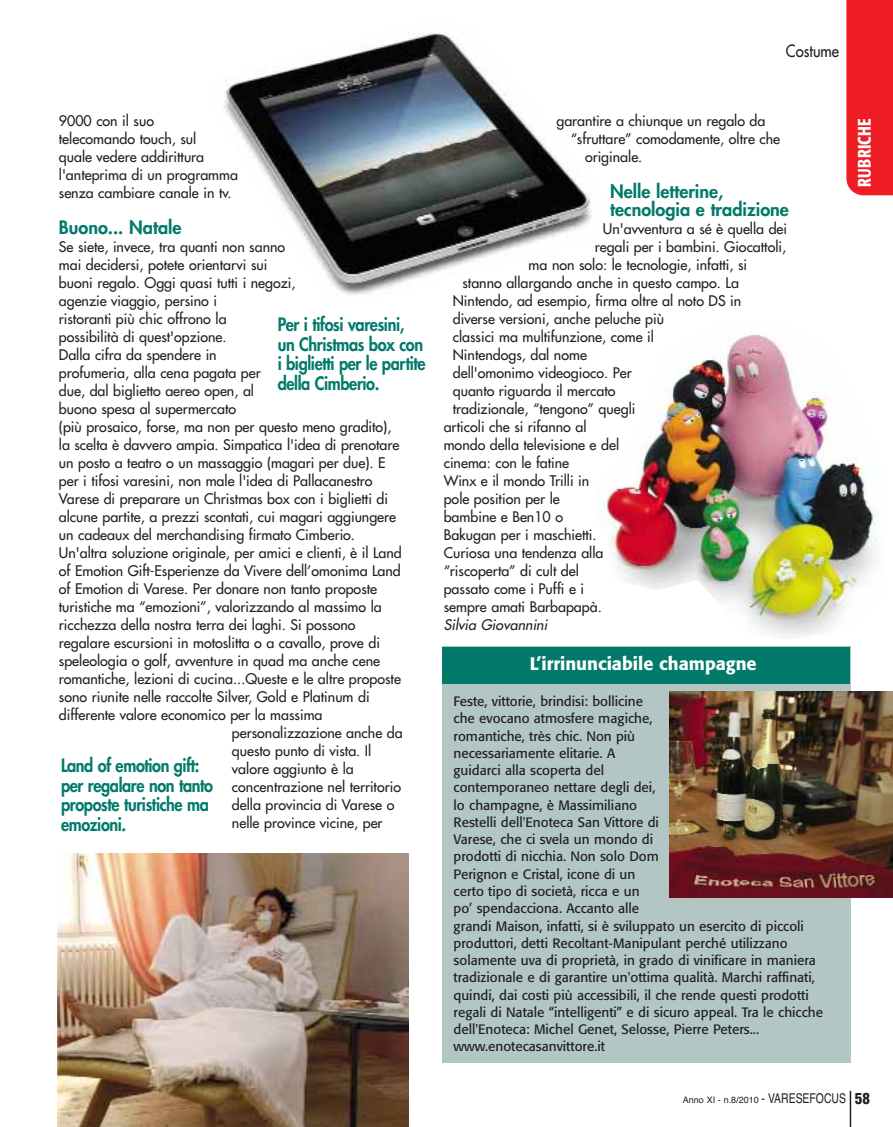
<style>
.page{position:relative;width:893px;height:1127px;background:#fff}
.page>*{position:absolute;margin:0;border:0;box-sizing:border-box;transform-origin:0 0}
.t1{font:800 18px/19.5px "Futura";letter-spacing:-.025em;color:#017a6a;scale:.9 1}
.t2{font:800 18px/18px "Futura";color:#017a6a}
.t3{font:500 18px "Formata";color:#fff}
.t4{font:500 condensed 18px "Formata";letter-spacing:.02em;color:#fff;scale:.9 1}
.t5{font:16.5px "Futura";color:#231f20;scale:.9 1}
.t6{font:14.25px/18px "Futura";color:#231f20}
.t7{font:italic 14.25px "Futura";color:#231f20}
.t8{font:13.5px/17.2px "Formata";color:#231f20}
.t9{font:9px "Helvetica";color:#231f20}
.s1{font-size:13.5px}
.s2{font-weight:900;font-stretch:condensed;font-size:15px}
</style>
<div class="page">
<hr style="left:850px;top:1091px;width:1px;height:36px;background:#231f20">
<div style="left:846px;top:0;width:47px;height:195px;background:#ee1d23"></div>
<img style="left:223px;top:32px;width:369px;height:263px">
<img style="left:57px;top:853px;width:351px;height:274px">
<img style="left:597px;top:335px;width:280px;height:302px">
<div style="left:442px;top:646px;width:408px;height:417px;background:#b2c7c4"></div>
<div style="left:442px;top:647px;width:408px;height:36px;background:#017a6a"></div>
<img style="left:670px;top:691px;width:223px;height:207px">
<p class="t5" style="left:786px;top:43px;width:61px">Costume</p>
<p class="t6" style="left:59px;top:113px;width:181px">9000 con il suo<br>telecomando touch, sul<br>quale vedere addirittura l'anteprima di un programma senza cambiare canale in tv.</p>
<p class="t2" style="left:59px;top:220px;width:124px">Buono... Natale</p>
<p class="t6" style="left:59px;top:239px;width:228px">Se siete, invece, tra quanti non sanno</p>
<p class="t6" style="left:59px;top:257px;width:210px">mai decidersi, potete orientarvi sui</p>
<p class="t6" style="left:59px;top:275px;width:238px">buoni regalo. Oggi quasi tutti i negozi,</p>
<p class="t6" style="left:59px;top:293px;width:160px">agenzie viaggio, persino i</p>
<p class="t6" style="left:59px;top:311px;width:169px">ristoranti più chic offrono la</p>
<p class="t6" style="left:59px;top:329px;width:169px">possibilità di quest'opzione.</p>
<p class="t6" style="left:59px;top:347px;width:159px">Dalla cifra da spendere in</p>
<p class="t6" style="left:59px;top:365px;width:203px">profumeria, alla cena pagata per</p>
<p class="t6" style="left:59px;top:383px;width:197px">due, dal biglietto aereo open, al</p>
<p class="t6" style="left:59px;top:401px;width:179px">buono spesa al supermercato</p>
<p class="t6" style="left:59px;top:419px;width:334px">(più prosaico, forse, ma non per questo meno gradito),</p>
<p class="t6" style="left:59px;top:437px;width:342px">la scelta è davvero ampia. Simpatica l'idea di prenotare</p>
<p class="t6" style="left:59px;top:455px;width:328px">un posto a teatro o un massaggio (magari per due). E</p>
<p class="t6" style="left:59px;top:473px;width:315px">per i tifosi varesini, non male l'idea di Pallacanestro</p>
<p class="t6" style="left:59px;top:491px;width:331px">Varese di preparare un Christmas box con i biglietti di</p>
<p class="t6" style="left:59px;top:509px;width:339px">alcune partite, a prezzi scontati, cui magari aggiungere</p>
<p class="t6" style="left:59px;top:527px;width:298px">un cadeaux del merchandising firmato Cimberio.</p>
<p class="t6" style="left:59px;top:545px;width:344px">Un'altra soluzione originale, per amici e clienti, è il Land</p>
<p class="t6" style="left:59px;top:563px;width:343px">of Emotion Gift-Esperienze da Vivere dell’omonima Land</p>
<p class="t6" style="left:59px;top:581px;width:320px">of Emotion di Varese. Per donare non tanto proposte</p>
<p class="t6" style="left:59px;top:599px;width:324px">turistiche ma “emozioni”, valorizzando al massimo la</p>
<p class="t6" style="left:59px;top:617px;width:298px">ricchezza della nostra terra dei laghi. Si possono</p>
<p class="t6" style="left:59px;top:635px;width:323px">regalare escursioni in motoslitta o a cavallo, prove di</p>
<p class="t6" style="left:59px;top:653px;width:323px">speleologia o golf, avventure in quad ma anche cene</p>
<p class="t6" style="left:59px;top:671px;width:344px">romantiche, lezioni di cucina...Queste e le altre proposte</p>
<p class="t6" style="left:59px;top:689px;width:312px">sono riunite nelle raccolte Silver, Gold e Platinum di</p>
<p class="t6" style="left:59px;top:707px;width:265px">differente valore economico per la massima</p>
<p class="t6" style="left:232px;top:725px;width:172px">personalizzazione anche da</p>
<p class="t6" style="left:232px;top:743px;width:141px">questo punto di vista. Il</p>
<p class="t6" style="left:232px;top:761px;width:123px">valore aggiunto è la</p>
<p class="t6" style="left:232px;top:779px;width:171px">concentrazione nel territorio</p>
<p class="t6" style="left:232px;top:797px;width:164px">della provincia di Varese o</p>
<p class="t6" style="left:232px;top:815px;width:152px">nelle province vicine, per</p>
<p class="t1" style="left:278px;top:316px;width:166px">Per i tifosi varesini, un Christmas box con i biglietti per le partite della Cimberio.</p>
<p class="t1" style="left:61px;top:757px;width:171px">Land of emotion gift: per regalare non tanto proposte turistiche ma emozioni.</p>
<p class="t6" style="left:556px;top:113px;width:210px">garantire a chiunque un regalo da</p>
<p class="t6" style="left:571px;top:131px;width:211px">“sfruttare” comodamente, oltre che</p>
<p class="t6" style="left:585px;top:149px;width:59px">originale.</p>
<p class="t2" style="left:610px;top:184px;width:180px">Nelle letterine, tecnologia e tradizione</p>
<p class="t6" style="left:603px;top:221px;width:186px">Un'avventura a sé è quella dei</p>
<p class="t6" style="left:595px;top:239px;width:193px">regali per i bambini. Giocattoli,</p>
<p class="t6" style="left:529px;top:257px;width:220px">ma non solo: le tecnologie, infatti, si</p>
<p class="t6" style="left:462px;top:275px;width:278px">stanno allargando anche in questo campo. La</p>
<p class="t6" style="left:453px;top:293px;width:290px">Nintendo, ad esempio, firma oltre al noto DS in</p>
<p class="t6" style="left:453px;top:311px;width:213px">diverse versioni, anche peluche più</p>
<p class="t6" style="left:453px;top:329px;width:203px">classici ma multifunzione, come il</p>
<p class="t6" style="left:453px;top:347px;width:136px">Nintendogs, dal nome</p>
<p class="t6" style="left:453px;top:365px;width:180px">dell'omonimo videogioco. Per</p>
<p class="t6" style="left:453px;top:383px;width:164px">quanto riguarda il mercato</p>
<p class="t6" style="left:453px;top:401px;width:184px">tradizionale, “tengono” quegli</p>
<p class="t6" style="left:444px;top:419px;width:144px">articoli che si rifanno al</p>
<p class="t6" style="left:444px;top:437px;width:177px">mondo della televisione e del</p>
<p class="t6" style="left:444px;top:455px;width:127px">cinema: con le fatine</p>
<p class="t6" style="left:444px;top:473px;width:147px">Winx e il mondo Trilli in</p>
<p class="t6" style="left:444px;top:491px;width:118px">pole position per le</p>
<p class="t6" style="left:444px;top:509px;width:121px">bambine e Ben10 o</p>
<p class="t6" style="left:444px;top:527px;width:154px">Bakugan per i maschietti.</p>
<p class="t6" style="left:444px;top:545px;width:161px">Curiosa una tendenza alla</p>
<p class="t6" style="left:444px;top:563px;width:137px">“riscoperta” di cult del</p>
<p class="t6" style="left:444px;top:581px;width:142px">passato come i Puffi e i</p>
<p class="t6" style="left:444px;top:599px;width:160px">sempre amati Barbapapà.</p>
<p class="t7" style="left:444px;top:618px;width:108px">Silvia Giovannini</p>
<p class="t3" style="left:530px;top:656px;width:228px">L’irrinunciabile champagne</p>
<p class="t8" style="left:454px;top:694px;width:371px">Feste, vittorie, brindisi: bollicine<br>che evocano atmosfere magiche,<br>romantiche, très chic. Non più<br>necessariamente elitarie. A<br>guidarci alla scoperta del<br>contemporaneo nettare degli dei,<br>lo champagne, è Massimiliano<br>Restelli dell'Enoteca San Vittore di<br>Varese, che ci svela un mondo di<br>prodotti di nicchia. Non solo Dom<br>Perignon e Cristal, icone di un<br>certo tipo di società, ricca e un<br>po’ spendacciona. Accanto alle<br>grandi Maison, infatti, si è sviluppato un esercito di piccoli produttori, detti Recoltant-Manipulant perché utilizzano solamente uva di proprietà, in grado di vinificare in maniera tradizionale e di garantire un'ottima qualità. Marchi raffinati, quindi, dai costi più accessibili, il che rende questi prodotti regali di Natale “intelligenti” e di sicuro appeal. Tra le chicche dell'Enoteca: Michel Genet, Selosse, Pierre Peters... www.enotecasanvittore.it</p>
<p class="t4" style="left:857px;top:187px;width:77px;rotate:-90deg">RUBRICHE</p>
<p class="t9" style="left:683px;top:1096px;width:189px">Anno XI - n.8/2010 <span class="s1">- VARESEFOCUS</span> <span class="s2">58</span></p>
</div>
